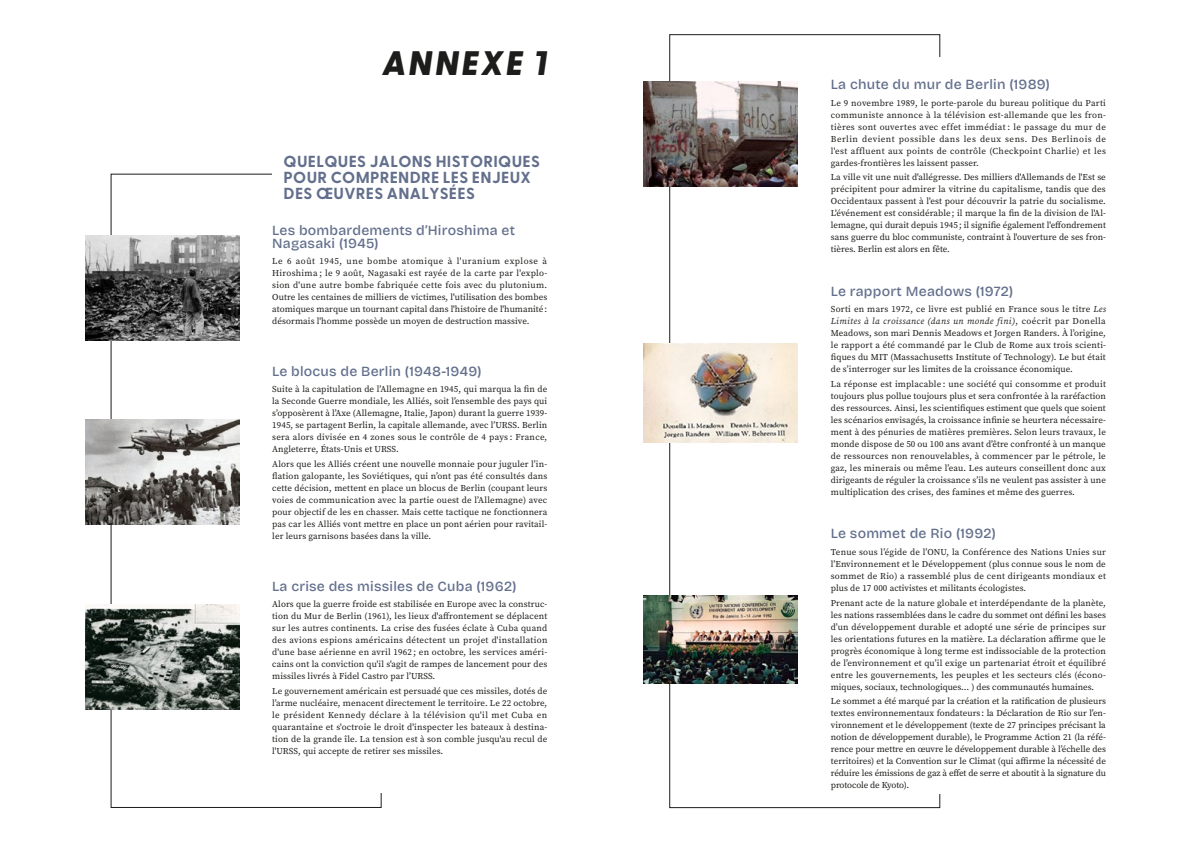
<style>
.page{position:relative;width:1191px;height:842px;background:#fff}
.page>*{position:absolute;margin:0;border:0;box-sizing:border-box;transform-origin:0 0}
.t1{font:italic 800 34px "Greycliff CF";letter-spacing:.07em;color:#1d1d1b}
.t2{font:700 16px/16px "Greycliff CF";letter-spacing:.02em;color:#636f8c}
.t3{font:500 14px/13.5px "Bricolage Grotesque";letter-spacing:.015em;color:#636f8c}
.t4{font:9px/12px "Source Serif Pro";letter-spacing:.01em;color:#1d1d1b;text-align:justify}
.s1{font-style:italic}
</style>
<div class="page">
<img style="left:85px;top:235px;width:154px;height:105px">
<img style="left:85px;top:420px;width:154px;height:105px">
<img style="left:85px;top:604px;width:154px;height:105px">
<img style="left:643px;top:82px;width:154px;height:104px">
<img style="left:643px;top:344px;width:154px;height:99px">
<img style="left:643px;top:596px;width:154px;height:87px">
<h1 class="t1" style="left:382px;top:37px;width:166px">ANNEXE 1</h1>
<h2 class="t2" style="left:284px;top:153px;width:258px">QUELQUES JALONS HISTORIQUES<br>POUR COMPRENDRE LES ENJEUX<br>DES ŒUVRES ANALYSÉES</h2>
<h3 class="t3" style="left:272px;top:222px;width:244px">Les bombardements d’Hiroshima et<br>Nagasaki (1945)</h3>
<p class="t4" style="left:272px;top:255px;width:276px">Le 6 août 1945, une bombe atomique à l'uranium explose à Hiroshima ; le 9 août, Nagasaki est rayée de la carte par l'explo&shy;sion d'une autre bombe fabriquée cette fois avec du plutonium.<br>Outre les centaines de milliers de victimes, l'utilisation des bombes atomiques marque un tournant capital dans l'histoire de l'humanité: désormais l'homme possède un moyen de destruction massive.</p>
<h3 class="t3" style="left:272px;top:364px;width:211px">Le blocus de Berlin (1948-1949)</h3>
<p class="t4" style="left:272px;top:383px;width:277px">Suite à la capitulation de l’Allemagne en 1945, qui marqua la fin de la Seconde Guerre mondiale, les Alliés, soit l’ensemble des pays qui s’opposèrent à l’Axe (Allemagne, Italie, Japon) durant la guerre 1939- 1945, se partagent Berlin, la capitale allemande, avec l’URSS. Berlin sera alors divisée en 4 zones sous le contrôle de 4 pays : France, Angleterre, États-Unis et URSS.</p>
<p class="t4" style="left:272px;top:458px;width:277px">Alors que les Alliés créent une nouvelle monnaie pour juguler l’in&shy;flation galopante, les Soviétiques, qui n’ont pas été consultés dans cette décision, mettent en place un blocus de Berlin (coupant leurs voies de communication avec la partie ouest de l’Allemagne) avec pour objectif de les en chasser. Mais cette tactique ne fonctionnera pas car les Alliés vont mettre en place un pont aérien pour ravitail&shy;ler leurs garnisons basées dans la ville.</p>
<h3 class="t3" style="left:272px;top:579px;width:246px">La crise des missiles de Cuba (1962)</h3>
<p class="t4" style="left:272px;top:598px;width:277px">Alors que la guerre froide est stabilisée en Europe avec la construc&shy;tion du Mur de Berlin (1961), les lieux d'affrontement se déplacent sur les autres continents. La crise des fusées éclate à Cuba quand des avions espions américains détectent un projet d'installation d'une base aérienne en avril 1962 ; en octobre, les services améri&shy;cains ont la conviction qu'il s'agit de rampes de lancement pour des missiles livrés à Fidel Castro par l’URSS.</p>
<p class="t4" style="left:272px;top:685px;width:277px">Le gouvernement américain est persuadé que ces missiles, dotés de l’arme nucléaire, menacent directement le territoire. Le 22 octobre, le président Kennedy déclare à la télévision qu'il met Cuba en quarantaine et s'octroie le droit d'inspecter les bateaux à destina&shy;tion de la grande île. La tension est à son comble jusqu'au recul de l'URSS, qui accepte de retirer ses missiles.</p>
<h3 class="t3" style="left:831px;top:77px;width:221px">La chute du mur de Berlin (1989)</h3>
<p class="t4" style="left:831px;top:97px;width:277px">Le 9 novembre 1989, le porte-parole du bureau politique du Parti communiste annonce à la télévision est-allemande que les fron&shy;tières sont ouvertes avec effet immédiat : le passage du mur de Berlin devient possible dans les deux sens. Des Berlinois de l'est affluent aux points de contrôle (Checkpoint Charlie) et les gardes-frontières les laissent passer.</p>
<p class="t4" style="left:831px;top:171px;width:277px">La ville vit une nuit d'allégresse. Des milliers d'Allemands de l'Est se précipitent pour admirer la vitrine du capitalisme, tandis que des Occidentaux passent à l'est pour découvrir la patrie du socialisme.<br>L'événement est considérable ; il marque la fin de la division de l'Al&shy;lemagne, qui durait depuis 1945 ; il signifie également l'effondrement sans guerre du bloc communiste, contraint à l'ouverture de ses fron&shy;tières. Berlin est alors en fête.</p>
<h3 class="t3" style="left:831px;top:284px;width:184px">Le rapport Meadows (1972)</h3>
<p class="t4" style="left:831px;top:303px;width:277px">Sorti en mars 1972, ce livre est publié en France sous le titre <span class="s1">Les Limites à la croissance (dans un monde fini)</span>, coécrit par Donella Meadows, son mari Dennis Meadows et Jorgen Randers. À l’origine, le rapport a été commandé par le Club de Rome aux trois scienti&shy;fiques du MIT (Massachusetts Institute of Technology). Le but était de s’interroger sur les limites de la croissance économique.</p>
<p class="t4" style="left:831px;top:378px;width:277px">La réponse est implacable : une société qui consomme et produit toujours plus pollue toujours plus et sera confrontée à la raréfaction des ressources. Ainsi, les scientifiques estiment que quels que soient les scénarios envisagés, la croissance infinie se heurtera nécessaire&shy;ment à des pénuries de matières premières. Selon leurs travaux, le monde dispose de 50 ou 100 ans avant d’être confronté à un manque de ressources non renouvelables, à commencer par le pétrole, le gaz, les minerais ou même l’eau. Les auteurs conseillent donc aux dirigeants de réguler la croissance s’ils ne veulent pas assister à une multiplication des crises, des famines et même des guerres.</p>
<h3 class="t3" style="left:831px;top:526px;width:166px">Le sommet de Rio (1992)</h3>
<p class="t4" style="left:831px;top:546px;width:277px">Tenue sous l’égide de l’ONU, la Conférence des Nations Unies sur l’Environnement et le Développement (plus connue sous le nom de sommet de Rio) a rassemblé plus de cent dirigeants mondiaux et plus de 17 000 activistes et militants écologistes.</p>
<p class="t4" style="left:831px;top:596px;width:277px">Prenant acte de la nature globale et interdépendante de la planète, les nations rassemblées dans le cadre du sommet ont défini les bases d’un développement durable et adopté une série de principes sur les orientations futures en la matière. La déclaration affirme que le progrès économique à long terme est indissociable de la protection de l’environnement et qu’il exige un partenariat étroit et équilibré entre les gouvernements, les peuples et les secteurs clés (écono&shy;miques, sociaux, technologiques… ) des communautés humaines.</p>
<p class="t4" style="left:831px;top:695px;width:277px">Le sommet a été marqué par la création et la ratification de plusieurs textes environnementaux fondateurs : la Déclaration de Rio sur l’en&shy;vironnement et le développement (texte de 27 principes précisant la notion de développement durable), le Programme Action 21 (la réfé&shy;rence pour mettre en œuvre le développement durable à l’échelle des territoires) et la Convention sur le Climat (qui affirme la nécessité de réduire les émissions de gaz à effet de serre et aboutit à la signature du protocole de Kyoto).</p>
</div>
